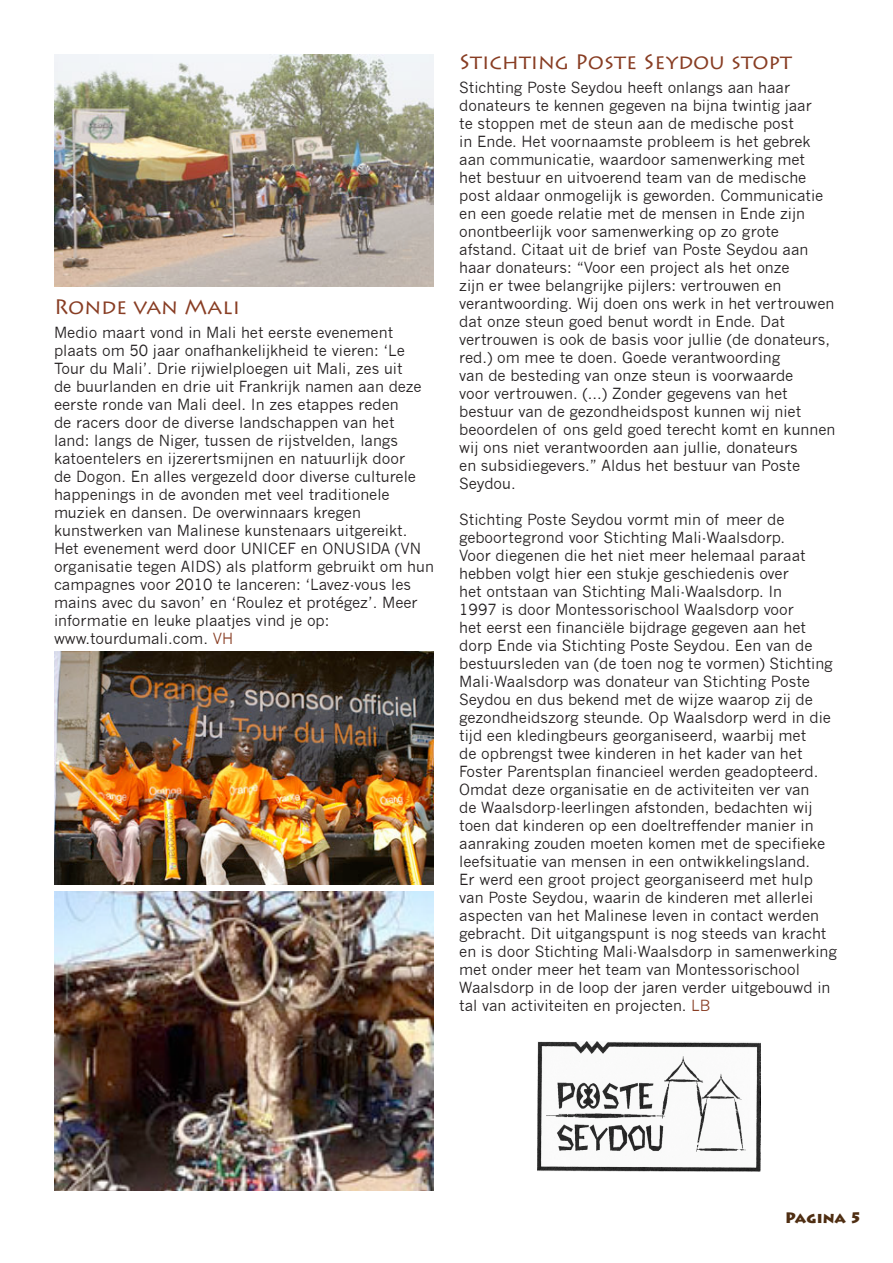
<style>
.page{position:relative;width:893px;height:1263px;background:#fff}
.page>*{position:absolute;margin:0;border:0;box-sizing:border-box;transform-origin:0 0}
.t1{font:21px "Lithos Pro";color:#883d23}
.t2{font:15px/18px "News Gothic";color:#231f20}
.t3{font:900 15px "Lithos Pro";color:#4f2e12}
.s1{color:#883d23}
</style>
<div class="page">
<img style="left:54px;top:54px;width:380px;height:233px">
<img style="left:54px;top:891px;width:380px;height:300px">
<img style="left:54px;top:651px;width:380px;height:233px">
<img style="left:538px;top:1041px;width:222px;height:130px">
<h1 class="t1" style="left:54px;top:294px;width:188px">Ronde van Mali</h1>
<p class="t2" style="left:54px;top:323px;width:381px">Medio maart vond in Mali het eerste evenement plaats om 50 jaar onafhankelijkheid te vieren: ‘Le Tour du Mali’. Drie rijwielploegen uit Mali, zes uit<br>de buurlanden en drie uit Frankrijk namen aan deze eerste ronde van Mali deel. In zes etappes reden<br>de racers door de diverse landschappen van het<br>land: langs de Niger, tussen de rijstvelden, langs katoentelers en ijzerertsmijnen en natuurlijk door<br>de Dogon. En alles vergezeld door diverse culturele happenings in de avonden met veel traditionele muziek en dansen. De overwinnaars kregen kunstwerken van Malinese kunstenaars uitgereikt.<br>Het evenement werd door UNICEF en ONUSIDA (VN organisatie tegen AIDS) als platform gebruikt om hun campagnes voor 2010 te lanceren: ‘Lavez-vous les mains avec du savon’ en ‘Roulez et protégez’. Meer informatie en leuke plaatjes vind je op: www.tourdumali.com. <span class="s1">VH</span></p>
<h1 class="t1" style="left:459px;top:50px;width:334px">Stichting Poste Seydou stopt</h1>
<p class="t2" style="left:459px;top:79px;width:378px">Stichting Poste Seydou heeft onlangs aan haar donateurs te kennen gegeven na bijna twintig jaar<br>te stoppen met de steun aan de medische post<br>in Ende. Het voornaamste probleem is het gebrek aan communicatie, waardoor samenwerking met<br>het bestuur en uitvoerend team van de medische post aldaar onmogelijk is geworden. Communicatie en een goede relatie met de mensen in Ende zijn onontbeerlijk voor samenwerking op zo grote afstand. Citaat uit de brief van Poste Seydou aan haar donateurs: “Voor een project als het onze<br>zijn er twee belangrijke pijlers: vertrouwen en verantwoording. Wij doen ons werk in het vertrouwen dat onze steun goed benut wordt in Ende. Dat vertrouwen is ook de basis voor jullie (de donateurs, red.) om mee te doen. Goede verantwoording<br>van de besteding van onze steun is voorwaarde<br>voor vertrouwen. (...) Zonder gegevens van het bestuur van de gezondheidspost kunnen wij niet beoordelen of ons geld goed terecht komt en kunnen wij ons niet verantwoorden aan jullie, donateurs<br>en subsidiegevers.” Aldus het bestuur van Poste Seydou.</p>
<p class="t2" style="left:459px;top:511px;width:379px">Stichting Poste Seydou vormt min of meer de geboortegrond voor Stichting Mali-Waalsdorp.<br>Voor diegenen die het niet meer helemaal paraat hebben volgt hier een stukje geschiedenis over<br>het ontstaan van Stichting Mali-Waalsdorp. In<br>1997 is door Montessorischool Waalsdorp voor<br>het eerst een financiële bijdrage gegeven aan het dorp Ende via Stichting Poste Seydou. Een van de bestuursleden van (de toen nog te vormen) Stichting Mali-Waalsdorp was donateur van Stichting Poste Seydou en dus bekend met de wijze waarop zij de gezondheidszorg steunde. Op Waalsdorp werd in die tijd een kledingbeurs georganiseerd, waarbij met<br>de opbrengst twee kinderen in het kader van het Foster Parentsplan financieel werden geadopteerd.<br>Omdat deze organisatie en de activiteiten ver van<br>de Waalsdorp-leerlingen afstonden, bedachten wij toen dat kinderen op een doeltreffender manier in aanraking zouden moeten komen met de specifieke leefsituatie van mensen in een ontwikkelingsland.<br>Er werd een groot project georganiseerd met hulp van Poste Seydou, waarin de kinderen met allerlei aspecten van het Malinese leven in contact werden gebracht. Dit uitgangspunt is nog steeds van kracht en is door Stichting Mali-Waalsdorp in samenwerking met onder meer het team van Montessorischool Waalsdorp in de loop der jaren verder uitgebouwd in tal van activiteiten en projecten. <span class="s1">LB</span></p>
<p class="t3" style="left:785px;top:1208px;width:78px">PAGINA 5</p>
</div>
